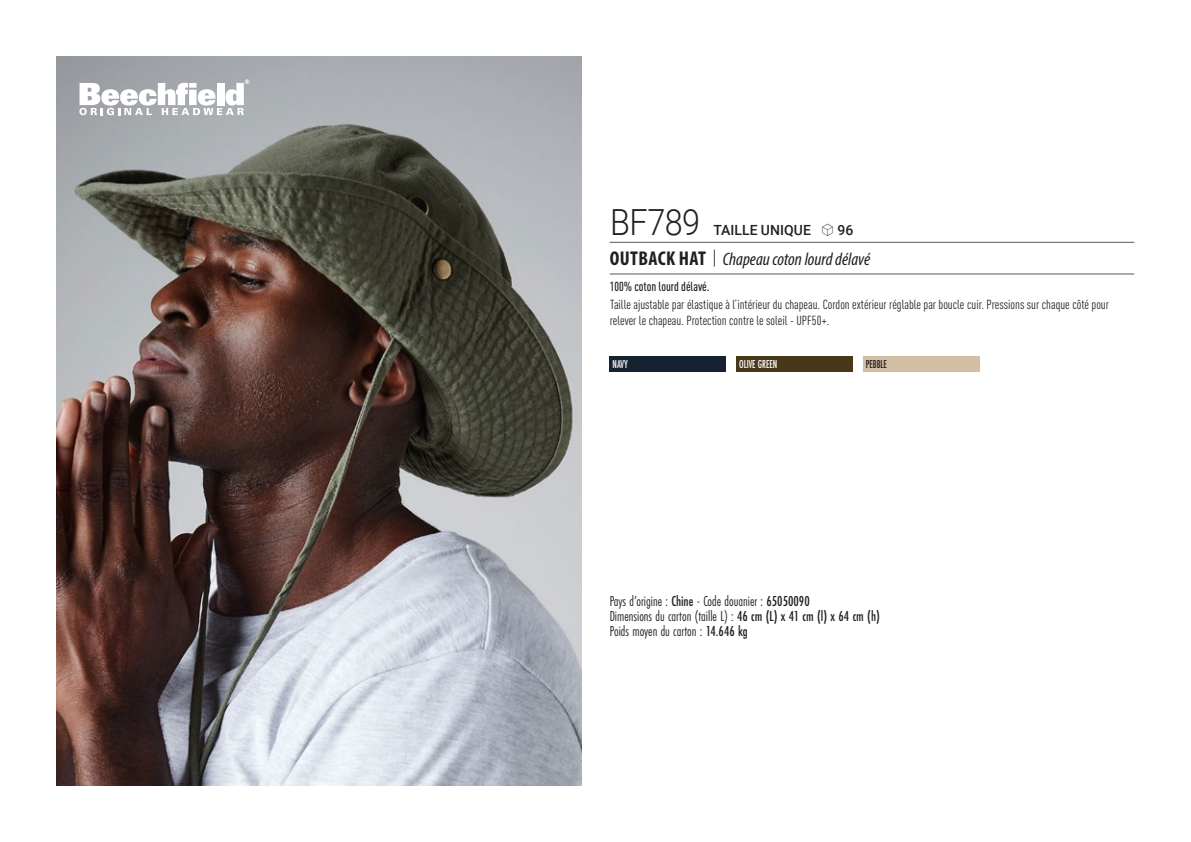
<style>
.page{position:relative;width:1191px;height:842px;background:#fff}
.page>*{position:absolute;margin:0;border:0;box-sizing:border-box;transform-origin:0 0}
.t1{font:300 36px "Roboto";letter-spacing:-.015em;color:#231f20;scale:.9 1}
.t2{font:italic 18px "Myriad Variable Concept";color:#231f20}
.t3{font:15px "Futura PT Cond";color:#231f20;scale:.95 1}
.t4{font:500 14px "Roboto";letter-spacing:.005em;color:#231f20}
.t5{font:condensed 13px/16px "DIN Pro";color:#231f20}
.grammage_2020{font:500 condensed 13px "DIN Pro";color:#231f20;scale:.95 1}
.Coloris_nuancier_bla{font:500 12px "Futura PT Cond";letter-spacing:-.01em;color:#fff;scale:.9 1}
.Coloris_nuancier{font:500 12px "Futura PT Cond";letter-spacing:-.01em;color:#231f20;scale:.9 1}
.s1{font-family:"Linotype Shapeshifter";font-weight:400;font-size:16px}
.s2{font-family:"Myriad Pro";font-weight:700;font-style:normal;font-stretch:condensed;font-size:20px}
.s3{font-family:"Roboto Condensed";font-weight:300;font-style:normal;font-size:20px}
.s4{font-weight:500}
</style>
<div class="page">
<img style="left:57px;top:57px;width:524px;height:728px">
<svg style="left:79px;top:79px;width:170px;height:36px"></svg>
<div style="left:609px;top:356px;width:117px;height:16px;background:#172231"></div>
<div style="left:736px;top:356px;width:116px;height:16px;background:#463818"></div>
<div style="left:863px;top:356px;width:116px;height:16px;background:#d2bfa3"></div>
<hr style="left:609px;top:242px;width:525px;height:1px;background:#57585a">
<hr style="left:609px;top:274px;width:525px;height:1px;background:#57585a">
<p class="t1" style="left:610px;top:197px;width:102px">BF789</p>
<p class="t4" style="left:713px;top:220px;width:142px">TAILLE UNIQUE <span class="s1">S</span> 96</p>
<p class="t2" style="left:610px;top:249px;width:262px"><span class="s2">OUTBACK HAT</span> <span class="s3">|</span> Chapeau coton lourd délavé</p>
<p class="grammage_2020" style="left:609px;top:277px;width:107px">100% coton lourd délavé.</p>
<p class="t5" style="left:609px;top:296px;width:501px">Taille ajustable par élastique à l’intérieur du chapeau. Cordon extérieur réglable par boucle cuir. Pressions sur chaque côté pour relever le chapeau. Protection contre le soleil - UPF50+.</p>
<p class="Coloris_nuancier_bla" style="left:612px;top:357px;width:18px">NAVY</p>
<p class="Coloris_nuancier_bla" style="left:739px;top:357px;width:44px">OLIVE GREEN</p>
<p class="Coloris_nuancier" style="left:866px;top:357px;width:25px">PEBBLE</p>
<p class="t3" style="left:609px;top:592px;width:212px">Pays d’origine : <span class="s4">Chine</span> - Code douanier : <span class="s4">65050090</span></p>
<p class="t3" style="left:609px;top:607px;width:286px">Dimensions du carton (taille L) : <span class="s4">46 cm (L) x 41 cm (l) x 64 cm (h)</span></p>
<p class="t3" style="left:609px;top:622px;width:147px">Poids moyen du carton : <span class="s4">14.646 kg</span></p>
</div>
